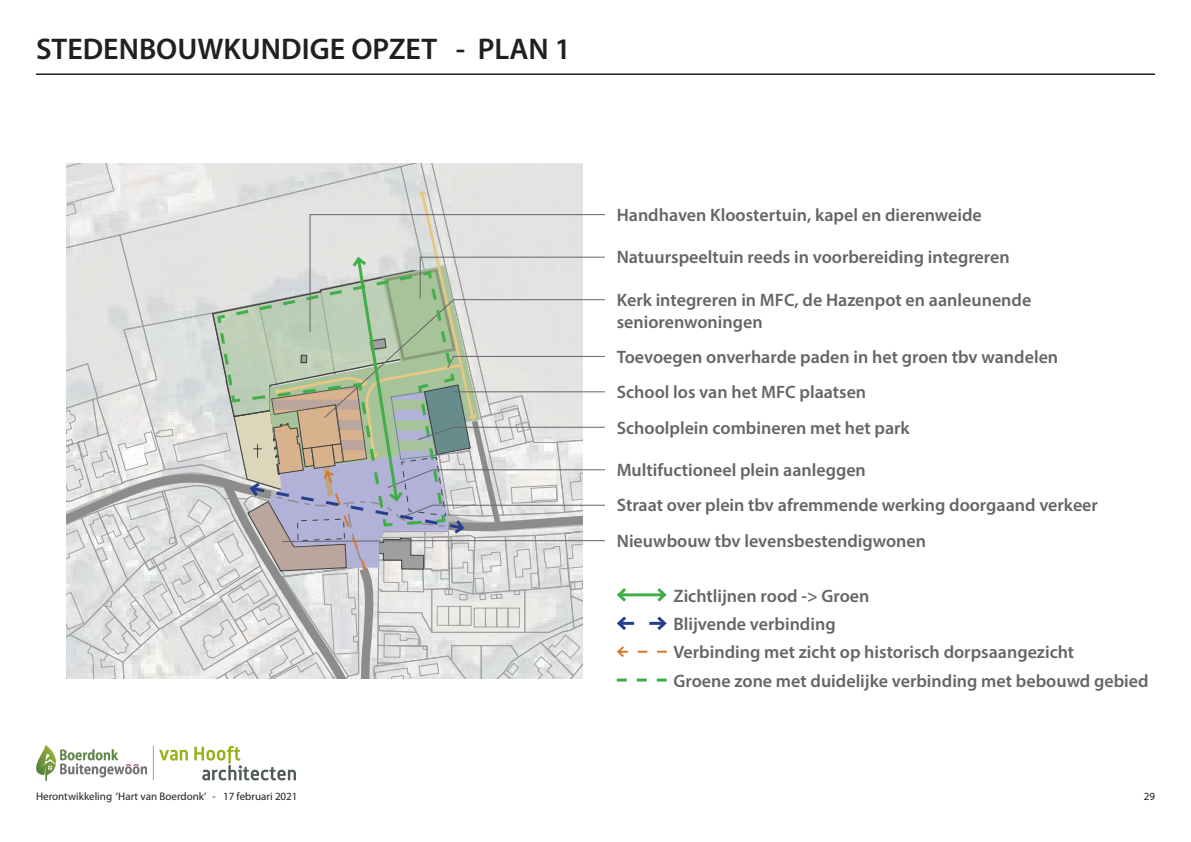
<style>
.page{position:relative;width:1191px;height:842px;background:#fff}
.page>*{position:absolute;margin:0;border:0;box-sizing:border-box;transform-origin:0 0}
.t1{font:600 30px "Myriad Pro";color:#231f20}
.t2{font:600 18px "Myriad Pro";color:#656568}
.t3{font:11px "Myriad Pro";color:#231f20}
</style>
<div class="page">
<hr style="left:36px;top:73px;width:1119px;height:2px;background:#231f20">
<svg style="left:159px;top:750px;width:29px;height:11px"></svg>
<svg style="left:194px;top:746px;width:102px;height:34px"></svg>
<img style="left:36px;top:746px;width:111px;height:34px">
<hr style="left:153px;top:746px;width:1px;height:34px;background:#40ae49">
<svg style="left:66px;top:163px;width:539px;height:516px;background:#dbdcdb"></svg>
<svg style="left:215px;top:269px;width:241px;height:259px;background:#b2bcae"></svg>
<hr style="left:619px;top:593px;width:45px;height:3px;background:#40ae49">
<svg style="left:617px;top:588px;width:12px;height:14px"></svg>
<svg style="left:654px;top:588px;width:13px;height:14px"></svg>
<svg style="left:616px;top:616px;width:51px;height:14px"></svg>
<svg style="left:617px;top:678px;width:49px;height:3px"></svg>
<svg style="left:616px;top:646px;width:50px;height:11px"></svg>
<p class="t1" style="left:36px;top:29px;width:536px">STEDENBOUWKUNDIGE OPZET - PLAN 1</p>
<p class="t2" style="left:617px;top:203px;width:366px">Handhaven Kloostertuin, kapel en dierenweide</p>
<p class="t2" style="left:617px;top:246px;width:394px">Natuurspeeltuin reeds in voorbereiding integreren</p>
<p class="t2" style="left:617px;top:288px;width:416px">Kerk integreren in MFC, de Hazenpot en aanleunende</p>
<p class="t2" style="left:617px;top:310px;width:147px">seniorenwoningen</p>
<p class="t2" style="left:617px;top:345px;width:443px">Toevoegen onverharde paden in het groen tbv wandelen</p>
<p class="t2" style="left:617px;top:381px;width:251px">School los van het MFC plaatsen</p>
<p class="t2" style="left:617px;top:416px;width:294px">Schoolplein combineren met het park</p>
<p class="t2" style="left:617px;top:458px;width:251px">Multifuctioneel plein aanleggen</p>
<p class="t2" style="left:617px;top:494px;width:483px">Straat over plein tbv afremmende werking doorgaand verkeer</p>
<p class="t2" style="left:617px;top:529px;width:311px">Nieuwbouw tbv levensbestendigwonen</p>
<p class="t2" style="left:673px;top:584px;width:197px">Zichtlijnen rood -&gt; Groen</p>
<p class="t2" style="left:673px;top:613px;width:164px">Blijvende verbinding</p>
<p class="t2" style="left:673px;top:641px;width:402px">Verbinding met zicht op historisch dorpsaangezicht</p>
<p class="t2" style="left:673px;top:669px;width:476px">Groene zone met duidelijke verbinding met bebouwd gebied</p>
<p class="t3" style="left:36px;top:789px;width:263px">Herontwikkeling ‘Hart van Boerdonk’ - 17 februari 2021</p>
<p class="t3" style="left:1143px;top:789px;width:13px">29</p>
</div>
